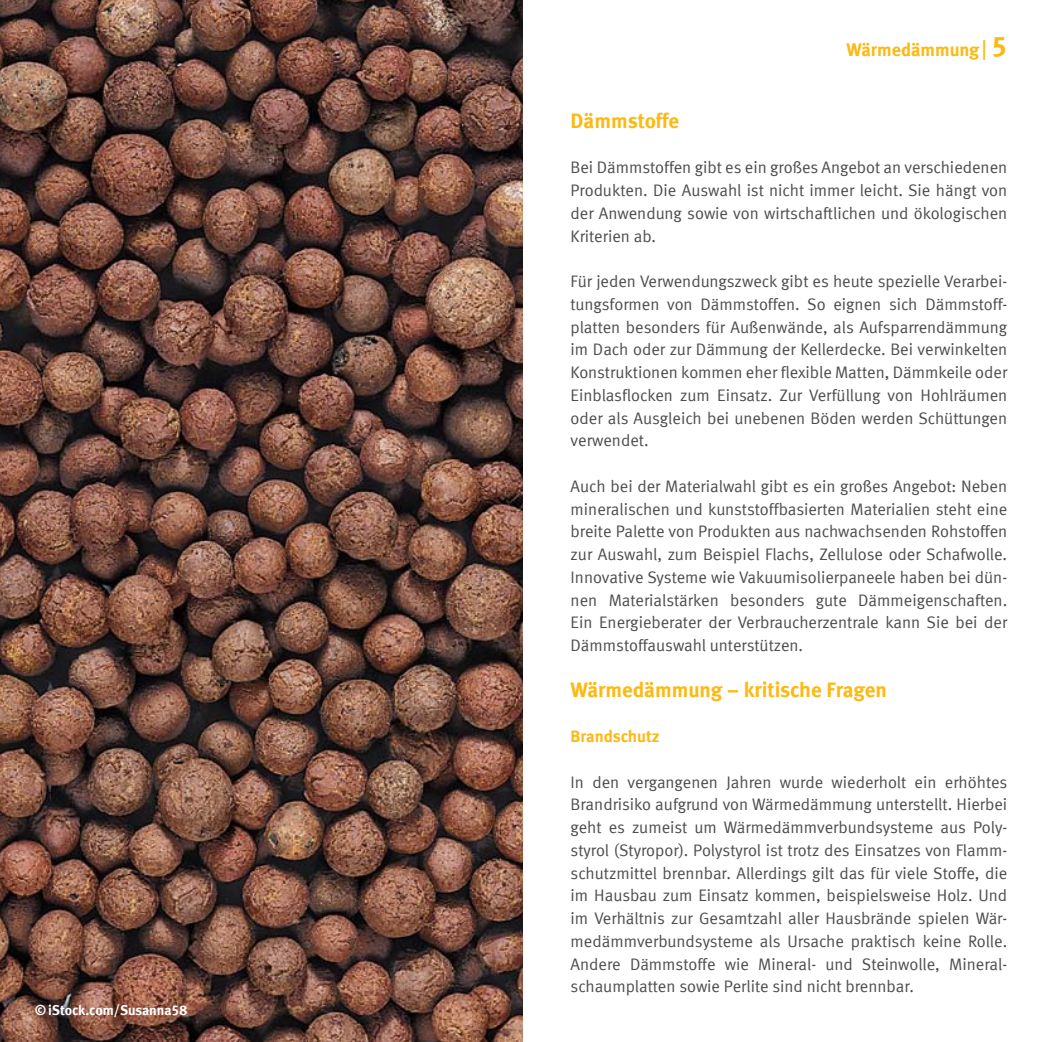
<style>
.page{position:relative;width:1042px;height:1042px;background:#fff}
.page>*{position:absolute;margin:0;border:0;box-sizing:border-box;transform-origin:0 0}
.t1{font:700 21px "VZ Meta LF";color:#fdb913}
.t2{font:700 18.38px "VZ Meta LF";color:#fdb913}
.t3{font:16.62px/22.8px "VZ Meta LF";color:#4d4d4f;text-align:justify}
.t4{font:700 16.62px "VZ Meta LF";color:#fdb913}
.t5{font:700 14px "VZ Meta LF";color:#fff}
.s1{font-family:"Verdana";font-weight:400;font-size:21px}
.s2{font-size:28px}
</style>
<div class="page">
<img style="left:0;top:0;width:523px;height:1042px">
<p class="t5" style="left:35px;top:1002px;width:154px">©iStock.com/Susanna58</p>
<p class="t2" style="left:846px;top:39px;width:162px">Wärmedämmung<span class="s1">|</span><span class="s2">5</span></p>
<p class="t1" style="left:570px;top:108px;width:110px">Dämmstoffe</p>
<p class="t3" style="left:570px;top:156px;width:438px">Bei Dämmstoffen gibt es ein großes Angebot an verschiedenen Produkten. Die Auswahl ist nicht immer leicht. Sie hängt von der Anwendung sowie von wirtschaftlichen und ökologischen Kriterien ab.</p>
<p class="t3" style="left:570px;top:270px;width:438px">Für jeden Verwendungszweck gibt es heute spezielle Verarbei&shy;tungsformen von Dämmstoffen. So eignen sich Dämmstoff&shy;platten besonders für Außenwände, als Aufsparrendämmung im Dach oder zur Dämmung der Kellerdecke. Bei verwinkelten Konstruktionen kommen eher flexible Matten, Dämmkeile oder Einblasflocken zum Einsatz. Zur Verfüllung von Hohlräumen oder als Ausgleich bei unebenen Böden werden Schüttungen verwendet.</p>
<p class="t3" style="left:570px;top:474px;width:438px">Auch bei der Materialwahl gibt es ein großes Angebot: Neben mineralischen und kunststoffbasierten Materialien steht eine breite Palette von Produkten aus nachwachsenden Rohstoffen zur Auswahl, zum Beispiel Flachs, Zellulose oder Schafwolle.<br>Innovative Systeme wie Vakuumisolierpaneele haben bei dün&shy;nen Materialstärken besonders gute Dämmeigenschaften.<br>Ein Energieberater der Verbraucherzentrale kann Sie bei der Dämmstoffauswahl unterstützen.</p>
<p class="t1" style="left:570px;top:677px;width:318px">Wärmedämmung – kritische Fragen</p>
<p class="t4" style="left:570px;top:726px;width:91px">Brandschutz</p>
<p class="t3" style="left:570px;top:770px;width:438px">In den vergangenen Jahren wurde wiederholt ein erhöhtes Brandrisiko aufgrund von Wärmedämmung unterstellt. Hierbei geht es zumeist um Wärmedämmverbundsysteme aus Poly&shy;styrol (Styropor). Polystyrol ist trotz des Einsatzes von Flamm&shy;schutzmittel brennbar. Allerdings gilt das für viele Stoffe, die im Hausbau zum Einsatz kommen, beispielsweise Holz. Und im Verhältnis zur Gesamtzahl aller Hausbrände spielen Wär&shy;medämmverbundsysteme als Ursache praktisch keine Rolle.<br>Andere Dämmstoffe wie Mineral- und Steinwolle, Mineral&shy;schaumplatten sowie Perlite sind nicht brennbar.</p>
</div>
